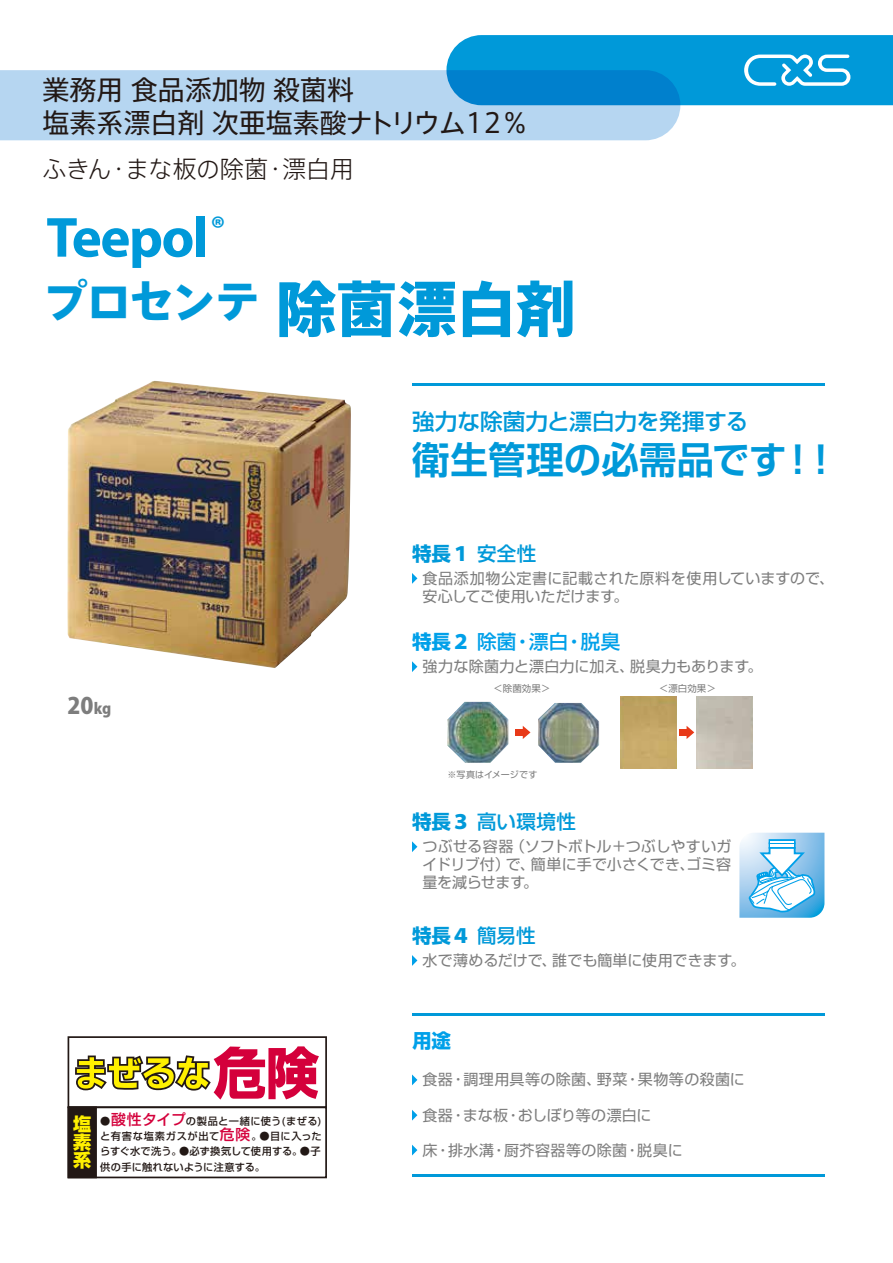
<style>
.page{position:relative;width:893px;height:1263px;background:#fff}
.page>*{position:absolute;margin:0;border:0;box-sizing:border-box;transform-origin:0 0}
.t1{font:700 57px "Myriad Pro";letter-spacing:-.025em;color:#0099d9}
.t2{font:800 45px "Axis Std";letter-spacing:-.035em;color:#0099d9}
.t3{font:700 37.5px "Shin Go Pro De";letter-spacing:.005em;color:#0099d9}
.t4{font:700 33px "Myriad Pro";color:#0099d9}
.t5{font:27px/33px "Axis Std";color:#221815}
.t6{font:300 24px "Axis Std";letter-spacing:-.005em;color:#221815}
.t7{font:500 22.5px "Shin Go Pro";letter-spacing:-.005em;color:#0099d9}
.t8{font:800 22.5px "Koz Go Pro";color:#7d7d7d}
.t9{font:500 19.5px "Shin Go Pro";letter-spacing:.02em;color:#0099d9}
.t10{font:500 19.5px "Shin Go Pro";color:#00a0e9}
.t11{font:700 19.5px "Shin Go Pro";color:#00a0e9}
.t12{font:800 18.15px/18.1px "Shin Go Pro";color:#fff000;text-align:justify}
.t13{font:15px/18px "Shin Go Pro";letter-spacing:.01em;color:#7d7d7d}
.t14{font:15px "Shin Go Pro";letter-spacing:.03em;color:#7d7d7d}
.t15{font:500 10.2px/15.3px "Shin Go Pro";letter-spacing:.02em;color:#221815;text-align:justify}
.t16{font:9.45px "Shin Go Pro";color:#7d7d7d}
.t17{font:9px "Shin Go Pro";letter-spacing:.02em;color:#7d7d7d}
.s1{font-size:60px}
.s2{font-weight:700}
.s3{font-family:"Koz Go Pro";font-weight:800}
.s4{font-size:15px}
.s5{font-size:14.85px;color:#d4003b}
</style>
<div class="page">
<hr style="left:412px;top:1175px;width:412px;height:2px;background:#0099d9">
<hr style="left:412px;top:1013px;width:412px;height:2px;background:#0099d9">
<hr style="left:412px;top:384px;width:412px;height:2px;background:#0099d9">
<svg style="left:412px;top:573px;width:5px;height:11px"></svg>
<svg style="left:412px;top:955px;width:5px;height:11px"></svg>
<svg style="left:412px;top:1074px;width:5px;height:11px"></svg>
<svg style="left:412px;top:1110px;width:5px;height:10px"></svg>
<svg style="left:412px;top:1145px;width:5px;height:10px"></svg>
<img style="left:67px;top:381px;width:284px;height:287px">
<div style="left:68px;top:1106px;width:29px;height:72px;background:#221815;border:2px solid #221815"></div>
<svg style="left:75px;top:1046px;width:244px;height:53px"></svg>
<div style="left:68px;top:1106px;width:259px;height:72px;border:2px solid #221815"></div>
<div style="left:68px;top:1036px;width:259px;height:72px;border:2px solid #221815"></div>
<svg style="left:412px;top:661px;width:5px;height:11px"></svg>
<img style="left:447px;top:702px;width:61px;height:61px">
<img style="left:538px;top:703px;width:61px;height:60px">
<div style="left:516px;top:729px;width:9px;height:7px;background:#e83918"></div>
<svg style="left:523px;top:726px;width:7px;height:13px"></svg>
<div style="left:679px;top:729px;width:10px;height:7px;background:#e83918"></div>
<svg style="left:687px;top:726px;width:7px;height:13px"></svg>
<img style="left:621px;top:697px;width:55px;height:71px">
<svg style="left:412px;top:841px;width:5px;height:11px"></svg>
<svg style="left:739px;top:833px;width:85px;height:85px"></svg>
<div style="left:0;top:70px;width:680px;height:70px;background:#b6d6f1"></div>
<svg style="left:446px;top:35px;width:447px;height:70px;background:#0d98d8"></svg>
<p class="t5" style="left:43px;top:71px;width:487px">業務用 食品添加物 殺菌料<br>塩素系漂白剤 次亜塩素酸ナトリウム12％</p>
<p class="t6" style="left:43px;top:152px;width:313px">ふきん・まな板の除菌・漂白用</p>
<p class="t4" style="left:211px;top:206px;width:17px">®</p>
<p class="t1" style="left:46px;top:200px;width:164px">Teepol</p>
<p class="t2" style="left:43px;top:267px;width:535px">プロセンテ <span class="s1">除菌漂白剤</span></p>
<p class="t7" style="left:412px;top:402px;width:338px">強力な除菌力と漂白力を発揮する</p>
<p class="t3" style="left:412px;top:429px;width:429px">衛生管理の必需品です！！</p>
<p class="t9" style="left:412px;top:537px;width:126px"><span class="s2">特長</span><span class="s3">１</span>安全性</p>
<p class="t13" style="left:423px;top:567px;width:413px">食品添加物公定書に記載された原料を使用していますので、安心してご使用いただけます。</p>
<p class="t8" style="left:68px;top:691px;width:45px">20<span class="s4">kg</span></p>
<p class="t12" style="left:73px;top:1113px;width:20px">塩素系</p>
<p class="t15" style="left:100px;top:1112px;width:223px">●<span class="s5">酸性タイプ</span>の製品と一緒に使う(まぜる)と有害な塩素ガスが出て<span class="s5">危険</span>。●目に入ったらすぐ水で洗う。●必ず換気して使用する。●子供の手に触れないように注意する｡</p>
<p class="t10" style="left:412px;top:626px;width:210px"><span class="s2">特長</span><span class="s3">２</span>除菌・漂白・脱臭</p>
<p class="t13" style="left:423px;top:656px;width:341px">強力な除菌力と漂白力に加え、脱臭力もあります。</p>
<p class="t16" style="left:493px;top:681px;width:58px">＜除菌効果＞</p>
<p class="t16" style="left:659px;top:681px;width:58px">＜漂白効果＞</p>
<p class="t17" style="left:448px;top:767px;width:91px">※写真はイメージです</p>
<p class="t9" style="left:412px;top:806px;width:165px"><span class="s2">特長</span><span class="s3">３</span>高い環境性</p>
<p class="t13" style="left:423px;top:836px;width:310px;text-align:justify">つぶせる容器（ソフトボトル＋つぶしやすいガイドリブ付）で、簡単に手で小さくでき､ゴミ容量を減らせます｡</p>
<p class="t9" style="left:412px;top:919px;width:125px"><span class="s2">特長</span><span class="s3">４</span>簡易性</p>
<p class="t13" style="left:423px;top:949px;width:324px">水で薄めるだけで、誰でも簡単に使用できます。</p>
<p class="t11" style="left:412px;top:1025px;width:40px">用途</p>
<p class="t14" style="left:423px;top:1067px;width:324px">食器・調理用具等の除菌、野菜・果物等の殺菌に</p>
<p class="t13" style="left:423px;top:1104px;width:230px">食器・まな板・おしぼり等の漂白に</p>
<p class="t14" style="left:423px;top:1137px;width:262px">床・排水溝・厨芥容器等の除菌・脱臭に</p>
</div>
